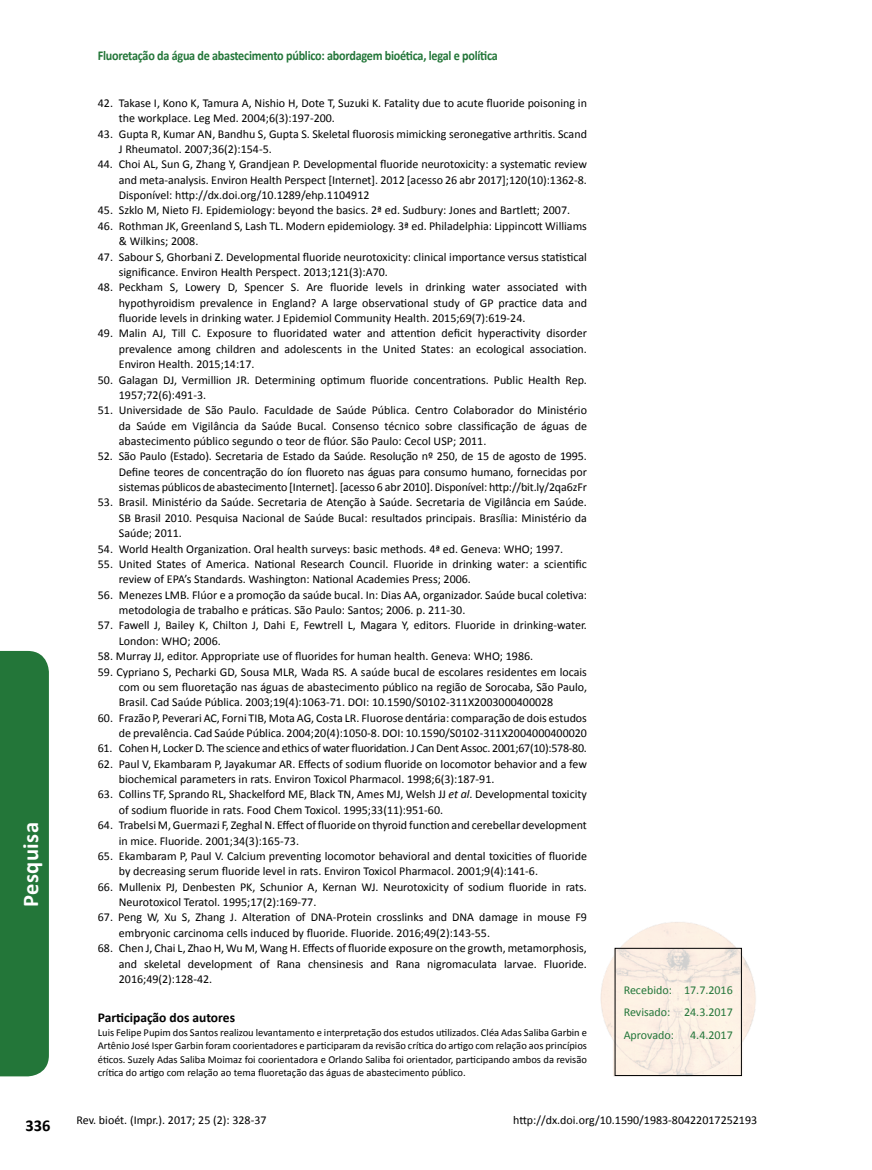
<style>
.page{position:relative;width:872px;height:1170px;background:#fff}
.page>*{position:absolute;margin:0;border:0;box-sizing:border-box;transform-origin:0 0}
.t1{font:700 22.5px "Calibri";letter-spacing:.02em;color:#fff}
.t2{font:700 16.5px "Calibri";color:#000}
.t3{font:700 13.5px "Calibri";letter-spacing:-.02em;color:#237639;scale:.9 1}
.t4{font:700 13.5px "Calibri";color:#000}
.t5{font:12px/15.3px "Calibri";color:#000}
.t6{font:12px "Calibri";letter-spacing:-.02em;color:#000}
.t7{font:12px/23px "Calibri";color:#237639;text-align:justify}
.t8{font:10.5px/13.5px "Calibri";color:#000;text-align:justify}
.s1{font-style:italic}
</style>
<div class="page">
<img style="left:600px;top:922px;width:156px;height:154px">
<div style="left:0;top:651px;width:49px;height:425px;background:#237639"></div>
<h1 class="t1" style="left:16px;top:907px;width:86px;rotate:-90deg">Pesquisa</h1>
<p class="t3" style="left:98px;top:47px;width:446px">Fluoretação da água de abastecimento público: abordagem bioética, legal e política</p>
<p class="t5" style="left:119px;top:95px;width:469px;text-indent:-21px">42. Takase I, Kono K, Tamura A, Nishio H, Dote T, Suzuki K. Fatality due to acute fluoride poisoning in the workplace. Leg Med. 2004;6(3):197-200.</p>
<p class="t5" style="left:119px;top:126px;width:469px;text-indent:-21px">43. Gupta R, Kumar AN, Bandhu S, Gupta S. Skeletal fluorosis mimicking seronegative arthritis. Scand<br>J Rheumatol. 2007;36(2):154-5.</p>
<p class="t5" style="left:119px;top:157px;width:469px;text-align:justify;text-indent:-21px">44. Choi AL, Sun G, Zhang Y, Grandjean P. Developmental fluoride neurotoxicity: a systematic review and meta-analysis. Environ Health Perspect [Internet]. 2012 [acesso 26 abr 2017];120(10):1362-8.<br>Disponível: http://dx.doi.org/10.1289/ehp.1104912</p>
<p class="t5" style="left:98px;top:203px;width:474px">45. Szklo M, Nieto FJ. Epidemiology: beyond the basics. 2ª ed. Sudbury: Jones and Bartlett; 2007.</p>
<p class="t5" style="left:119px;top:218px;width:469px;text-indent:-21px">46. Rothman JK, Greenland S, Lash TL. Modern epidemiology. 3ª ed. Philadelphia: Lippincott Williams &amp; Wilkins; 2008.</p>
<p class="t5" style="left:119px;top:249px;width:469px;text-indent:-21px">47. Sabour S, Ghorbani Z. Developmental fluoride neurotoxicity: clinical importance versus statistical significance. Environ Health Perspect. 2013;121(3):A70.</p>
<p class="t5" style="left:119px;top:280px;width:469px;text-align:justify;text-indent:-21px">48. Peckham S, Lowery D, Spencer S. Are fluoride levels in drinking water associated with hypothyroidism prevalence in England? A large observational study of GP practice data and fluoride levels in drinking water. J Epidemiol Community Health. 2015;69(7):619-24.</p>
<p class="t5" style="left:119px;top:326px;width:469px;text-align:justify;text-indent:-21px">49. Malin AJ, Till C. Exposure to fluoridated water and attention deficit hyperactivity disorder prevalence among children and adolescents in the United States: an ecological association.<br>Environ Health. 2015;14:17.</p>
<p class="t5" style="left:119px;top:372px;width:469px;text-indent:-21px">50. Galagan DJ, Vermillion JR. Determining optimum fluoride concentrations. Public Health Rep.<br>1957;72(6):491-3.</p>
<p class="t5" style="left:119px;top:402px;width:469px;text-align:justify;text-indent:-21px">51. Universidade de São Paulo. Faculdade de Saúde Pública. Centro Colaborador do Ministério da Saúde em Vigilância da Saúde Bucal. Consenso técnico sobre classificação de águas de abastecimento público segundo o teor de flúor. São Paulo: Cecol USP; 2011.</p>
<p class="t5" style="left:119px;top:448px;width:469px;text-align:justify;text-indent:-21px">52. São Paulo (Estado). Secretaria de Estado da Saúde. Resolução nº 250, de 15 de agosto de 1995.<br>Define teores de concentração do íon fluoreto nas águas para consumo humano, fornecidas por sistemas públicos de abastecimento [Internet]. [acesso 6 abr 2010]. Disponível: http://bit.ly/2qa6zFr</p>
<p class="t5" style="left:119px;top:495px;width:469px;text-align:justify;text-indent:-21px">53. Brasil. Ministério da Saúde. Secretaria de Atenção à Saúde. Secretaria de Vigilância em Saúde.<br>SB Brasil 2010. Pesquisa Nacional de Saúde Bucal: resultados principais. Brasília: Ministério da Saúde; 2011.</p>
<p class="t5" style="left:98px;top:541px;width:467px">54. World Health Organization. Oral health surveys: basic methods. 4ª ed. Geneva: WHO; 1997.</p>
<p class="t5" style="left:119px;top:556px;width:469px;text-indent:-21px">55. United States of America. National Research Council. Fluoride in drinking water: a scientific review of EPA’s Standards. Washington: National Academies Press; 2006.</p>
<p class="t5" style="left:119px;top:587px;width:469px;text-indent:-21px">56. Menezes LMB. Flúor e a promoção da saúde bucal. In: Dias AA, organizador. Saúde bucal coletiva: metodologia de trabalho e práticas. São Paulo: Santos; 2006. p. 211-30.</p>
<p class="t5" style="left:119px;top:617px;width:469px;text-indent:-21px">57. Fawell J, Bailey K, Chilton J, Dahi E, Fewtrell L, Magara Y, editors. Fluoride in drinking-water.<br>London: WHO; 2006.</p>
<p class="t5" style="left:98px;top:648px;width:437px">58. Murray JJ, editor. Appropriate use of fluorides for human health. Geneva: WHO; 1986.</p>
<p class="t5" style="left:119px;top:664px;width:469px;text-align:justify;text-indent:-21px">59. Cypriano S, Pecharki GD, Sousa MLR, Wada RS. A saúde bucal de escolares residentes em locais com ou sem fluoretação nas águas de abastecimento público na região de Sorocaba, São Paulo, Brasil. Cad Saúde Pública. 2003;19(4):1063-71. DOI: 10.1590/S0102-311X2003000400028</p>
<p class="t5" style="left:98px;top:710px;width:491px;text-align:right">60. Frazão P, Peverari AC, Forni TIB, Mota AG, Costa LR. Fluorose dentária: comparação de dois estudos de prevalência. Cad Saúde Pública. 2004;20(4):1050-8. DOI: 10.1590/S0102-311X2004000400020</p>
<p class="t6" style="left:98px;top:740px;width:490px">61. Cohen H, Locker D. The science and ethics of water fluoridation. J Can Dent Assoc. 2001;67(10):578-80.</p>
<p class="t5" style="left:119px;top:756px;width:469px;text-indent:-21px">62. Paul V, Ekambaram P, Jayakumar AR. Effects of sodium fluoride on locomotor behavior and a few biochemical parameters in rats. Environ Toxicol Pharmacol. 1998;6(3):187-91.</p>
<p class="t5" style="left:119px;top:786px;width:469px;text-indent:-21px">63. Collins TF, Sprando RL, Shackelford ME, Black TN, Ames MJ, Welsh JJ <span class="s1">et al</span>. Developmental toxicity of sodium fluoride in rats. Food Chem Toxicol. 1995;33(11):951-60.</p>
<p class="t5" style="left:119px;top:817px;width:469px;text-indent:-21px">64. Trabelsi M, Guermazi F, Zeghal N. Effect of fluoride on thyroid function and cerebellar development in mice. Fluoride. 2001;34(3):165-73.</p>
<p class="t5" style="left:119px;top:848px;width:469px;text-indent:-21px">65. Ekambaram P, Paul V. Calcium preventing locomotor behavioral and dental toxicities of fluoride by decreasing serum fluoride level in rats. Environ Toxicol Pharmacol. 2001;9(4):141-6.</p>
<p class="t5" style="left:119px;top:879px;width:469px;text-indent:-21px">66. Mullenix PJ, Denbesten PK, Schunior A, Kernan WJ. Neurotoxicity of sodium fluoride in rats.<br>Neurotoxicol Teratol. 1995;17(2):169-77.</p>
<p class="t5" style="left:119px;top:909px;width:469px;text-indent:-21px">67. Peng W, Xu S, Zhang J. Alteration of DNA-Protein crosslinks and DNA damage in mouse F9 embryonic carcinoma cells induced by fluoride. Fluoride. 2016;49(2):143-55.</p>
<p class="t5" style="left:119px;top:940px;width:469px;text-align:justify;text-indent:-21px">68. Chen J, Chai L, Zhao H, Wu M, Wang H. Effects of fluoride exposure on the growth, metamorphosis, and skeletal development of Rana chensinesis and Rana nigromaculata larvae. Fluoride.<br>2016;49(2):128-42.</p>
<p class="t4" style="left:98px;top:1008px;width:139px">Participação dos autores</p>
<p class="t8" style="left:98px;top:1025px;width:490px">Luis Felipe Pupim dos Santos realizou levantamento e interpretação dos estudos utilizados. Cléa Adas Saliba Garbin e Artênio José Isper Garbin foram coorientadores e participaram da revisão crítica do artigo com relação aos princípios éticos. Suzely Adas Saliba Moimaz foi coorientadora e Orlando Saliba foi orientador, participando ambos da revisão crítica do artigo com relação ao tema fluoretação das águas de abastecimento público.</p>
<p class="t7" style="left:623px;top:978px;width:111px">Recebido: 17.7.2016<br>Revisado: 24.3.2017<br>Aprovado:</p>
<p class="t7" style="left:690px;top:1023px;width:44px">4.4.2017</p>
<h2 class="t2" style="left:26px;top:1115px;width:27px">336</h2>
<p class="t5" style="left:77px;top:1112px;width:191px">Rev. bioét. (Impr.). 2017; 25 (2): 328-37</p>
<p class="t5" style="left:513px;top:1112px;width:245px">http://dx.doi.org/10.1590/1983-80422017252193</p>
</div>
